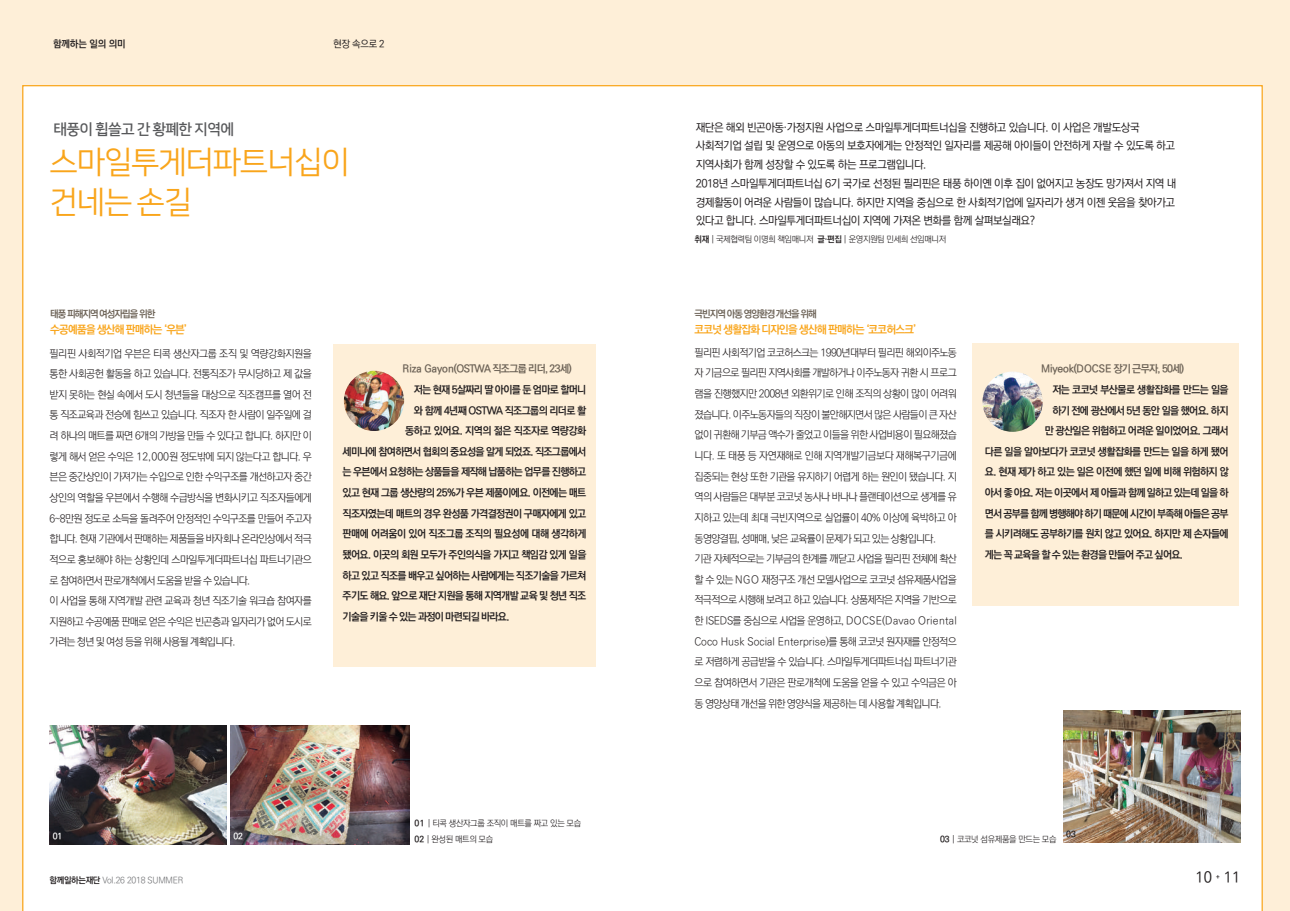
<style>
.page{position:relative;width:1290px;height:911px;background:#feefd8}
.page>*{position:absolute;margin:0;border:0;box-sizing:border-box;transform-origin:0 0}
.t1{font:31.25px/40px "Nanum Square OTFR";letter-spacing:-.04em;color:#f9a51b}
.t2{font:15px "Nanum Square OTFB";letter-spacing:-.04em;color:#57585a}
.t3{font:500 15px "Ko Pub Dotum";color:#231f20}
.t4{font:500 11.25px/18.8px "Ko Pub Dotum";letter-spacing:-.04em;color:#231f20}
.t5{font:700 11.25px "Ko Pub Dotum";letter-spacing:-.06em;color:#f9a51b}
.t6{font:300 10.62px/20.6px "Ko Pub Dotum";letter-spacing:-.06em;color:#231f20}
.t7{font:700 10.62px "Ko Pub Dotum";letter-spacing:-.06em;color:#231f20}
.t8{font:700 10.62px "Ko Pub Dotum";letter-spacing:-.04em;color:#231f20}
.t9{font:700 10.62px "Ko Pub Dotum";letter-spacing:-.05em;color:#6c6256}
.t10{font:700 10.62px "Ko Pub Dotum";letter-spacing:-.02em;color:#6c6256}
.t11{font:700 10px "Ko Pub Dotum";letter-spacing:-.09em;color:#6c6256}
.t12{font:700 10px "Ko Pub Dotum";letter-spacing:-.01em;color:#231f20}
.t13{font:500 10px "Ko Pub Dotum";color:#231f20}
.t14{font:300 8.75px "Ko Pub Dotum";letter-spacing:-.04em;color:#231f20}
.t15{font:300 8.75px "Ko Pub Dotum";letter-spacing:-.03em;color:#6c6d70}
.t16{font:700 8.75px "Ko Pub Dotum";color:#fff}
.t17{font:700 8.75px "Ko Pub Dotum";color:#231f20}
.t18{font:700 6.25px "Ko Pub Dotum";color:#231f20}
.s1{font-weight:700}
.s2{font-weight:700;color:#231f20}
</style>
<div class="page">
<div style="left:22px;top:85px;width:1241px;height:826px;background:#fff"></div>
<div style="left:333px;top:344px;width:262px;height:322px;background:#feefd8"></div>
<div style="left:972px;top:344px;width:267px;height:262px;background:#feefd8"></div>
<img style="left:982px;top:371px;width:61px;height:61px;border-radius:30px">
<img style="left:344px;top:371px;width:60px;height:60px;border-radius:30px">
<img style="left:1063px;top:710px;width:177px;height:133px">
<img style="left:230px;top:725px;width:179px;height:119px">
<img style="left:50px;top:725px;width:177px;height:119px">
<p class="t12" style="left:53px;top:39px;width:74px">함께하는 일의 의미</p>
<p class="t13" style="left:333px;top:39px;width:53px">현장 속으로 2</p>
<h2 class="t2" style="left:53px;top:121px;width:182px">태풍이 휩쓸고 간 황폐한 지역에</h2>
<h1 class="t1" style="left:50px;top:143px;width:302px">스마일투게더파트너십이 건네는 손길</h1>
<p class="t11" style="left:50px;top:308px;width:107px">태풍 피해지역 여성자립을 위한</p>
<p class="t5" style="left:50px;top:324px;width:139px">수공예품을 생산해 판매하는 ‘우븐’</p>
<p class="t4" style="left:696px;top:118px;width:482px">재단은 해외 빈곤아동·가정지원 사업으로 스마일투게더파트너십을 진행하고 있습니다. 이 사업은 개발도상국 사회적기업 설립 및 운영으로 아동의 보호자에게는 안정적인 일자리를 제공해 아이들이 안전하게 자랄 수 있도록 하고 지역사회가 함께 성장할 수 있도록 하는 프로그램입니다.<br>2018년 스마일투게더파트너십 6기 국가로 선정된 필리핀은 태풍 하이옌 이후 집이 없어지고 농장도 망가져서 지역 내 경제활동이 어려운 사람들이 많습니다. 하지만 지역을 중심으로 한 사회적기업에 일자리가 생겨 이젠 웃음을 찾아가고 있다고 합니다. 스마일투게더파트너십이 지역에 가져온 변화를 함께 살펴보실래요?</p>
<p class="t14" style="left:694px;top:235px;width:253px"><span class="s1">취재</span> | 국제협력팀 이명희 책임매니저 <span class="s1">글·편집</span> | 운영지원팀 민세희 선임매니저</p>
<p class="t11" style="left:694px;top:308px;width:123px">극빈지역 아동 영양환경 개선을 위해</p>
<p class="t5" style="left:694px;top:324px;width:223px">코코넛 생활잡화 디자인을 생산해 판매하는 ‘코코허스크’</p>
<p class="t6" style="left:50px;top:343px;width:264px">필리핀 사회적기업 우븐은 티콕 생산자그룹 조직 및 역량강화지원을 통한 사회공헌 활동을 하고 있습니다. 전통직조가 무시당하고 제 값을 받지 못하는 현실 속에서 도시 청년들을 대상으로 직조캠프를 열어 전 통 직조교육과 전승에 힘쓰고 있습니다. 직조자 한 사람이 일주일에 걸 려 하나의 매트를 짜면 6개의 가방을 만들 수 있다고 합니다. 하지만 이 렇게 해서 얻은 수익은 12,000원 정도밖에 되지 않는다고 합니다. 우 븐은 중간상인이 가져가는 수입으로 인한 수익구조를 개선하고자 중간 상인의 역할을 우븐에서 수행해 수급방식을 변화시키고 직조자들에게 6~8만원 정도로 소득을 돌려주어 안정적인 수익구조를 만들어 주고자 합니다. 현재 기관에서 판매하는 제품들을 바자회나 온라인상에서 적극 적으로 홍보해야 하는 상황인데 스마일투게더파트너십 파트너기관으 로 참여하면서 판로개척에서 도움을 받을 수 있습니다.<br>이 사업을 통해 지역개발 관련 교육과 청년 직조기술 워크숍 참여자를 지원하고 수공예품 판매로 얻은 수익은 빈곤층과 일자리가 없어 도시로 가려는 청년 및 여성 등을 위해 사용될 계획입니다.</p>
<p class="t6" style="left:694px;top:343px;width:264px">필리핀 사회적기업 코코허스크는 1990년대부터 필리핀 해외이주노동 자 기금으로 필리핀 지역사회를 개발하거나 이주노동자 귀환 시 프로그 램을 진행했지만 2008년 외환위기로 인해 조직의 상황이 많이 어려워 졌습니다. 이주노동자들의 직장이 불안해지면서 많은 사람들이 큰 자산 없이 귀환해 기부금 액수가 줄었고 이들을 위한 사업비용이 필요해졌습 니다. 또 태풍 등 자연재해로 인해 지역개발기금보다 재해복구기금에 집중되는 현상 또한 기관을 유지하기 어렵게 하는 원인이 됐습니다. 지 역의 사람들은 대부분 코코넛 농사나 바나나 플랜테이션으로 생계를 유 지하고 있는데 최대 극빈지역으로 실업률이 40% 이상에 육박하고 아 동영양결핍, 성매매, 낮은 교육률이 문제가 되고 있는 상황입니다.<br>기관 자체적으로는 기부금의 한계를 깨닫고 사업을 필리핀 전체에 확산 할 수 있는 NGO 재정구조 개선 모델사업으로 코코넛 섬유제품사업을 적극적으로 시행해 보려고 하고 있습니다. 상품제작은 지역을 기반으로 한 ISEDS를 중심으로 사업을 운영하고, DOCSE(Davao Oriental Coco Husk Social Enterprise)를 통해 코코넛 원자재를 안정적으 로 저렴하게 공급받을 수 있습니다. 스마일투게더파트너십 파트너기관 으로 참여하면서 기관은 판로개척에 도움을 얻을 수 있고 수익금은 아 동 영양상태 개선을 위한 영양식을 제공하는 데 사용할 계획입니다.</p>
<p class="t9" style="left:403px;top:364px;width:171px">Riza Gayon(OSTWA 직조그룹 리더, 23세)</p>
<p class="t7" style="left:414px;top:384px;width:174px">저는 현재 5살짜리 딸 아이를 둔 엄마로 할머니</p>
<p class="t7" style="left:414px;top:405px;width:174px">와 함께 4년째 OSTWA 직조그룹의 리더로 활</p>
<p class="t8" style="left:405px;top:425px;width:183px">동하고 있어요. 지역의 젊은 직조자로 역량강화</p>
<p class="t7" style="left:343px;top:446px;width:245px">세미나에 참여하면서 협회의 중요성을 알게 되었죠. 직조그룹에서</p>
<p class="t7" style="left:343px;top:467px;width:245px">는 우븐에서 요청하는 상품들을 제작해 납품하는 업무를 진행하고</p>
<p class="t7" style="left:343px;top:487px;width:245px">있고 현재 그룹 생산량의 25%가 우븐 제품이에요. 이전에는 매트</p>
<p class="t7" style="left:343px;top:508px;width:245px">직조자였는데 매트의 경우 완성품 가격결정권이 구매자에게 있고</p>
<p class="t8" style="left:343px;top:529px;width:245px">판매에 어려움이 있어 직조그룹 조직의 필요성에 대해 생각하게</p>
<p class="t7" style="left:343px;top:549px;width:245px">됐어요. 이곳의 회원 모두가 주인의식을 가지고 책임감 있게 일을</p>
<p class="t7" style="left:343px;top:570px;width:245px">하고 있고 직조를 배우고 싶어하는 사람에게는 직조기술을 가르쳐</p>
<p class="t7" style="left:343px;top:590px;width:245px">주기도 해요. 앞으로 재단 지원을 통해 지역개발 교육 및 청년 직조</p>
<p class="t7" style="left:343px;top:611px;width:168px">기술을 키울 수 있는 과정이 마련되길 바라요.</p>
<p class="t10" style="left:1041px;top:363px;width:145px">Miyeok(DOCSE 장기 근무자, 50세)</p>
<p class="t7" style="left:1052px;top:384px;width:178px">저는 코코넛 부산물로 생활잡화를 만드는 일을</p>
<p class="t7" style="left:1052px;top:405px;width:178px">하기 전에 광산에서 5년 동안 일을 했어요. 하지</p>
<p class="t7" style="left:1045px;top:425px;width:185px">만 광산일은 위험하고 어려운 일이었어요. 그래서</p>
<p class="t7" style="left:985px;top:446px;width:245px">다른 일을 알아보다가 코코넛 생활잡화를 만드는 일을 하게 됐어</p>
<p class="t7" style="left:985px;top:467px;width:245px">요. 현재 제가 하고 있는 일은 이전에 했던 일에 비해 위험하지 않</p>
<p class="t7" style="left:985px;top:487px;width:245px">아서 좋아요. 저는 이곳에서 제 아들과 함께 일하고 있는데 일을 하</p>
<p class="t7" style="left:985px;top:508px;width:245px">면서 공부를 함께 병행해야 하기 때문에 시간이 부족해 아들은 공부</p>
<p class="t7" style="left:985px;top:528px;width:245px">를 시키려해도 공부하기를 원치 않고 있어요. 하지만 제 손자들에</p>
<p class="t7" style="left:985px;top:549px;width:200px">게는 꼭 교육을 할 수 있는 환경을 만들어 주고 싶어요.</p>
<p class="t14" style="left:415px;top:818px;width:168px"><span class="s1">01</span> | 티콕 생산자그룹 조직이 매트를 짜고 있는 모습</p>
<p class="t16" style="left:53px;top:831px;width:11px">01</p>
<p class="t16" style="left:233px;top:831px;width:11px">02</p>
<p class="t14" style="left:415px;top:835px;width:80px"><span class="s1">02</span> | 완성된 매트의 모습</p>
<p class="t14" style="left:940px;top:835px;width:118px"><span class="s1">03</span> | 코코넛 섬유제품을 만드는 모습</p>
<p class="t17" style="left:1066px;top:830px;width:11px">03</p>
<h2 class="t3" style="left:1195px;top:870px;width:18px">10</h2>
<p class="t18" style="left:1216px;top:874px;width:5px">+</p>
<p class="t15" style="left:50px;top:876px;width:135px"><span class="s2">함께일하는재단</span> Vol.26 2018 SUMMER</p>
<h2 class="t3" style="left:1224px;top:870px;width:18px">11</h2>
</div>
